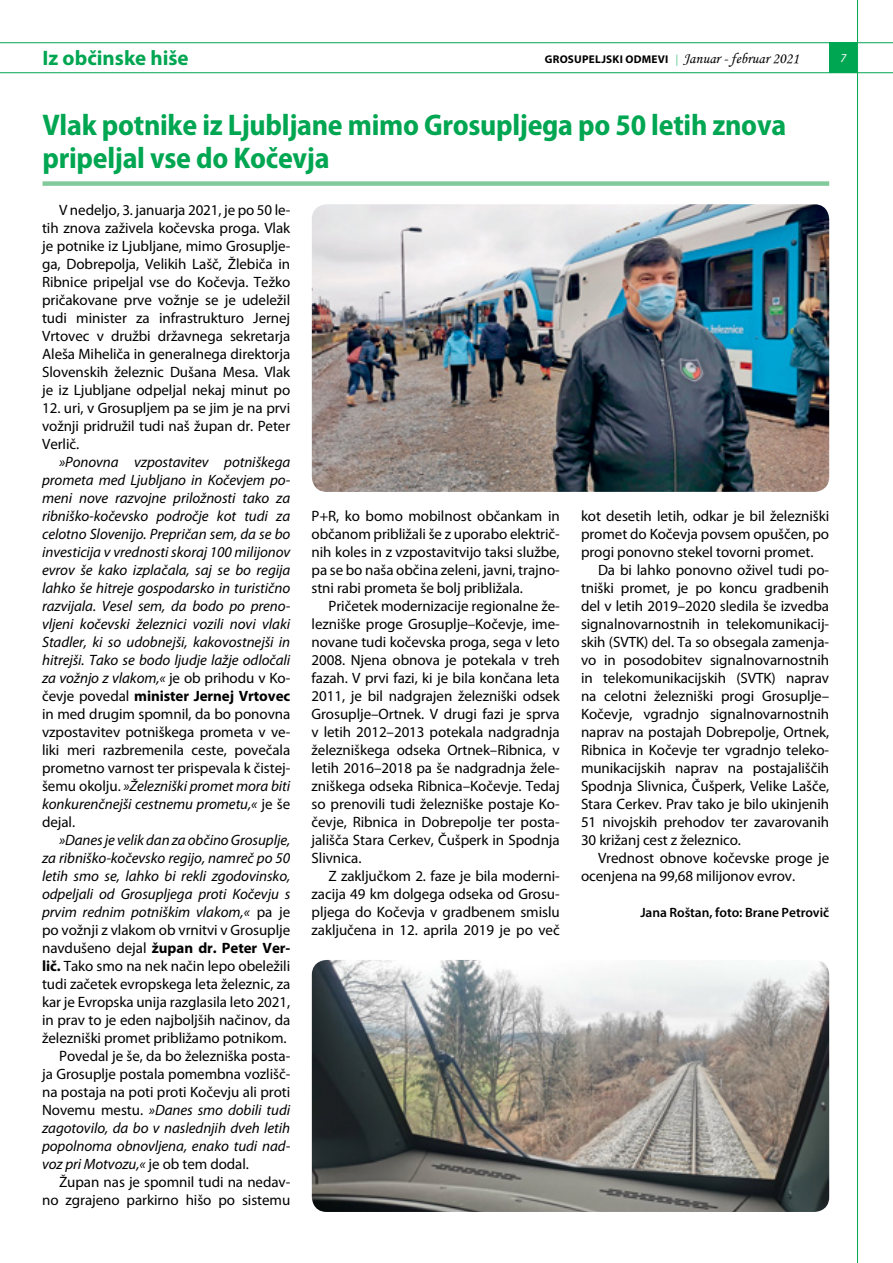
<style>
.page{position:relative;width:893px;height:1263px;background:#fff}
.page>*{position:absolute;margin:0;border:0;box-sizing:border-box;transform-origin:0 0}
.t1{font:700 semi-condensed 30px/33px "Myriad Pro";letter-spacing:-.01em;color:#00a651}
.t2{font:700 21px "Myriad Pro";color:#00a651}
.t3{font:15px/18px "Myriad Pro";letter-spacing:-.005em;color:#000;text-align:justify}
.t4{font:italic 15px/18px "Myriad Pro";letter-spacing:-.005em;color:#000;text-align:justify}
.t5{font:700 15px "Myriad Pro";letter-spacing:-.005em;color:#000}
.t6{font:600 13.5px "Myriad Pro";letter-spacing:-.005em;color:#000}
.t7{font:italic 12px "Myriad Pro";color:#fff}
.t8{font:700 11.25px "Myriad Pro";letter-spacing:.02em;color:#000}
.s1{font-weight:300;color:#00a651}
.s2{font-family:"Monotype Corsiva";font-weight:400;font-size:15px}
.s3{font-style:normal}
.s4{font-weight:700;font-style:normal}
.s5{font-weight:400}
.s6{font-weight:700}
</style>
<div class="page">
<hr style="left:0;top:42px;width:893px;height:1px;background:#00a651">
<hr style="left:0;top:72px;width:893px;height:1px;background:#00a651">
<div style="left:829px;top:43px;width:28px;height:30px;background:#00a651"></div>
<hr style="left:857px;top:0;width:1px;height:1263px;background:#00a651">
<div style="left:43px;top:181px;width:786px;height:5px;background:#82ca9c"></div>
<img style="left:312px;top:204px;width:517px;height:288px">
<img style="left:312px;top:960px;width:517px;height:252px">
<h2 class="t2" style="left:43px;top:45px;width:148px">Iz občinske hiše</h2>
<p class="t8" style="left:545px;top:52px;width:256px">GROSUPELJSKI ODMEVI <span class="s1">|</span> <span class="s2">Januar - februar 2021</span></p>
<p class="t7" style="left:840px;top:51px;width:7px">7</p>
<h1 class="t1" style="left:43px;top:109px;width:745px">Vlak potnike iz Ljubljane mimo Grosupljega po 50 letih znova pripeljal vse do Kočevja</h1>
<p class="t3" style="left:42px;top:201px;width:250px;text-indent:17px">V nedeljo, 3. januarja 2021, je po 50 le&shy;tih znova zaživela kočevska proga. Vlak je potnike iz Ljubljane, mimo Grosuplje&shy;ga, Dobrepolja, Velikih Lašč, Žlebiča in Ribnice pripeljal vse do Kočevja. Težko pričakovane prve vožnje se je udeležil tudi minister za infrastrukturo Jernej Vrtovec v družbi državnega sekretarja Aleša Miheliča in generalnega direktorja Slovenskih železnic Dušana Mesa. Vlak je iz Ljubljane odpeljal nekaj minut po</p>
<p class="t3" style="left:42px;top:399px;width:250px">12. uri, v Grosupljem pa se jim je na prvi vožnji pridružil tudi naš župan dr. Peter Verlič.</p>
<p class="t4" style="left:42px;top:453px;width:250px;text-indent:17px">»Ponovna vzpostavitev potniškega prometa med Ljubljano in Kočevjem po&shy;meni nove razvojne priložnosti tako za ribniško-kočevsko področje kot tudi za celotno Slovenijo. Prepričan sem, da se bo investicija v vrednosti skoraj 100 milijonov evrov še kako izplačala, saj se bo regija lahko še hitreje gospodarsko in turistično razvijala. Vesel sem, da bodo po preno&shy;vljeni kočevski železnici vozili novi vlaki Stadler, ki so udobnejši, kakovostnejši in hitrejši. Tako se bodo ljudje lažje odločali za vožnjo z vlakom,« <span class="s3">je ob prihodu v Ko&shy;čevje povedal</span> <span class="s4">minister Jernej Vrtovec </span><span class="s3">in med drugim spomnil, da bo ponovna vzpostavitev potniškega prometa v ve&shy;liki meri razbremenila ceste, povečala prometno varnost ter prispevala k čistej&shy;šemu okolju.</span> »Železniški promet mora biti konkurenčnejši cestnemu prometu,« <span class="s3">je še dejal.</span></p>
<p class="t4" style="left:59px;top:831px;width:233px">»Danes je velik dan za občino Grosuplje,</p>
<p class="t4" style="left:42px;top:849px;width:250px">za ribniško-kočevsko regijo, namreč po 50</p>
<p class="t4" style="left:42px;top:867px;width:250px">letih smo se, lahko bi rekli zgodovinsko,</p>
<p class="t4" style="left:42px;top:885px;width:250px">odpeljali od Grosupljega proti Kočevju s</p>
<p class="t4" style="left:42px;top:903px;width:250px">prvim rednim potniškim vlakom,« <span class="s3">pa je</span></p>
<p class="t3" style="left:42px;top:921px;width:250px">po vožnji z vlakom ob vrnitvi v Grosuplje</p>
<p class="t5" style="left:42px;top:938px;width:250px"><span class="s5">navdušeno dejal</span> župan dr. Peter Ver-</p>
<p class="t3" style="left:42px;top:957px;width:250px"><span class="s6">lič.</span> Tako smo na nek način lepo obeležili</p>
<p class="t3" style="left:42px;top:975px;width:250px">tudi začetek evropskega leta železnic, za</p>
<p class="t3" style="left:42px;top:993px;width:250px">kar je Evropska unija razglasila leto 2021,</p>
<p class="t3" style="left:42px;top:1011px;width:250px">in prav to je eden najboljših načinov, da</p>
<p class="t3" style="left:42px;top:1029px;width:246px">železniški promet približamo potnikom.</p>
<p class="t3" style="left:59px;top:1047px;width:233px">Povedal je še, da bo železniška posta-</p>
<p class="t3" style="left:42px;top:1065px;width:250px">ja Grosuplje postala pomembna vozlišč-</p>
<p class="t3" style="left:42px;top:1083px;width:250px">na postaja na poti proti Kočevju ali proti</p>
<p class="t4" style="left:42px;top:1101px;width:250px"><span class="s3">Novemu mestu.</span> »Danes smo dobili tudi</p>
<p class="t4" style="left:42px;top:1119px;width:250px">zagotovilo, da bo v naslednjih dveh letih</p>
<p class="t4" style="left:42px;top:1137px;width:250px">popolnoma obnovljena, enako tudi nad-</p>
<p class="t4" style="left:42px;top:1155px;width:208px">voz pri Motvozu,« <span class="s3">je ob tem dodal.</span></p>
<p class="t3" style="left:59px;top:1173px;width:233px">Župan nas je spomnil tudi na nedav-</p>
<p class="t3" style="left:42px;top:1191px;width:250px">no zgrajeno parkirno hišo po sistemu</p>
<p class="t3" style="left:312px;top:507px;width:250px">P+R, ko bomo mobilnost občankam in občanom približali še z uporabo električ&shy;nih koles in z vzpostavitvijo taksi službe, pa se bo naša občina zeleni, javni, trajno&shy;stni rabi prometa še bolj približala.</p>
<p class="t3" style="left:312px;top:597px;width:250px;text-indent:17px">Pričetek modernizacije regionalne že&shy;lezniške proge Grosuplje–Kočevje, ime&shy;novane tudi kočevska proga, sega v leto 2008. Njena obnova je potekala v treh fazah. V prvi fazi, ki je bila končana leta 2011, je bil nadgrajen železniški odsek Grosuplje–Ortnek. V drugi fazi je sprva v letih 2012–2013 potekala nadgradnja železniškega odseka Ortnek–Ribnica, v letih 2016–2018 pa še nadgradnja žele&shy;zniškega odseka Ribnica–Kočevje. Tedaj so prenovili tudi železniške postaje Ko&shy;čevje, Ribnica in Dobrepolje ter posta&shy;jališča Stara Cerkev, Čušperk in Spodnja Slivnica.</p>
<p class="t3" style="left:312px;top:867px;width:250px;text-indent:17px">Z zaključkom 2. faze je bila moderni&shy;zacija 49 km dolgega odseka od Grosu&shy;pljega do Kočevja v gradbenem smislu zaključena in 12. aprila 2019 je po več</p>
<p class="t3" style="left:581px;top:507px;width:250px">kot desetih letih, odkar je bil železniški promet do Kočevja povsem opuščen, po progi ponovno stekel tovorni promet.</p>
<p class="t3" style="left:581px;top:561px;width:250px;text-indent:17px">Da bi lahko ponovno oživel tudi po&shy;tniški promet, je po koncu gradbenih del v letih 2019–2020 sledila še izvedba signalnovarnostnih in telekomunikacij&shy;skih (SVTK) del. Ta so obsegala zamenja&shy;vo in posodobitev signalnovarnostnih in telekomunikacijskih (SVTK) naprav na celotni železniški progi Grosuplje– Kočevje, vgradnjo signalnovarnostnih naprav na postajah Dobrepolje, Ortnek, Ribnica in Kočevje ter vgradnjo teleko&shy;munikacijskih naprav na postajališčih Spodnja Slivnica, Čušperk, Velike Lašče, Stara Cerkev. Prav tako je bilo ukinjenih 51 nivojskih prehodov ter zavarovanih 30 križanj cest z železnico.</p>
<p class="t3" style="left:581px;top:849px;width:250px;text-indent:17px">Vrednost obnove kočevske proge je ocenjena na 99,68 milijonov evrov.</p>
<p class="t6" style="left:640px;top:904px;width:190px">Jana Roštan, foto: Brane Petrovič</p>
</div>
